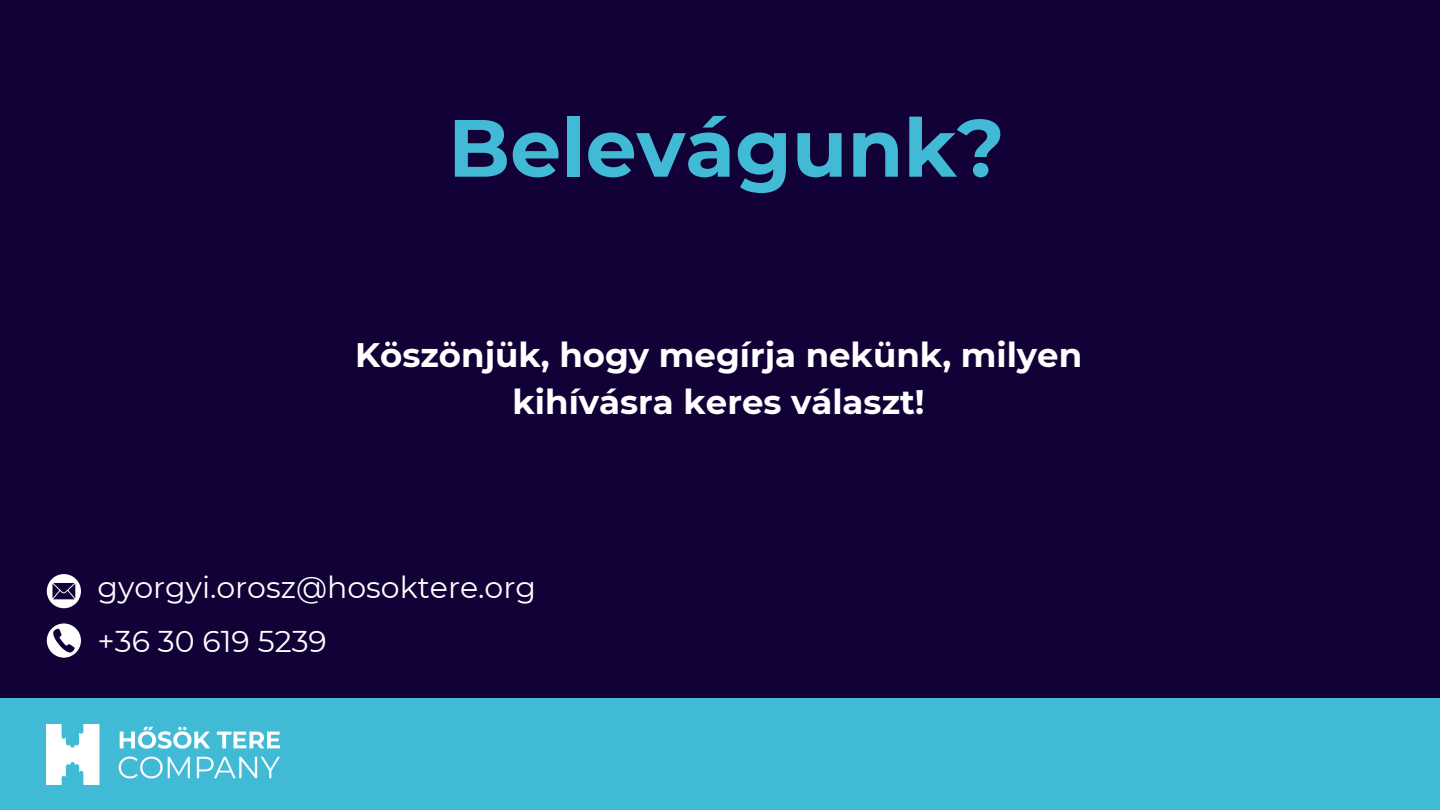
<style>
.page{position:relative;width:1440px;height:810px;background:#120136}
.page>*{position:absolute;margin:0;border:0;box-sizing:border-box;transform-origin:0 0}
.t1{font:700 81px "Montserrat";color:#40bad5}
.t2{font:700 34px/47.2px "Montserrat";color:#fff;text-align:center}
.t3{font:30px "Montserrat";color:#fff}
</style>
<div class="page">
<div style="left:0;top:699px;width:1440px;height:111px;background:#40bad5"></div>
<img style="left:47px;top:724px;width:232px;height:60px">
<svg style="left:47px;top:623px;width:34px;height:35px"></svg>
<svg style="left:47px;top:574px;width:34px;height:34px"></svg>
<h1 class="t1" style="left:448px;top:98px;width:558px">Belevágunk?</h1>
<h2 class="t2" style="left:355px;top:331px;width:729px">Köszönjük, hogy megírja nekünk, milyen kihívásra keres választ!</h2>
<p class="t3" style="left:98px;top:569px;width:440px">gyorgyi.orosz@hosoktere.org</p>
<p class="t3" style="left:98px;top:623px;width:231px">+36 30 619 5239</p>
</div>
